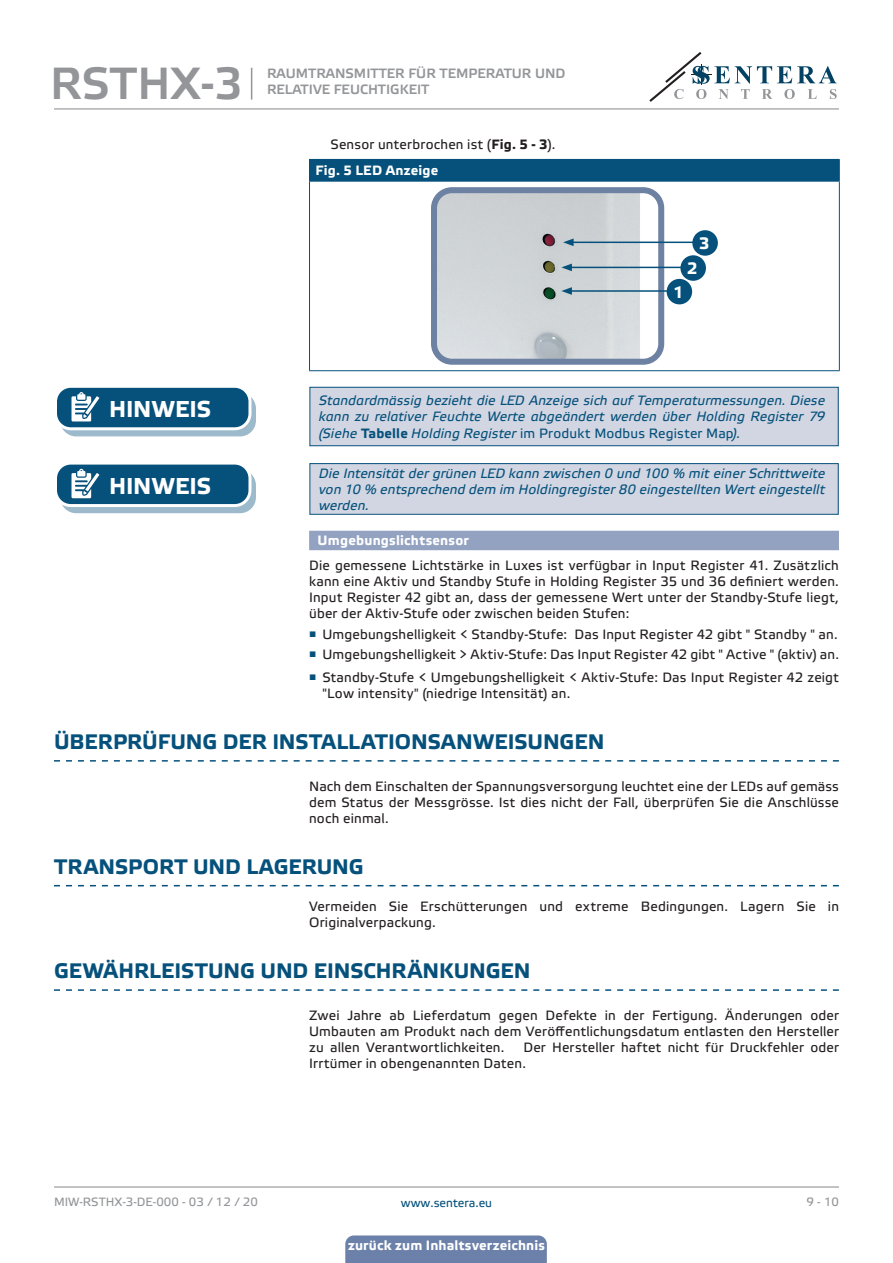
<style>
.page{position:relative;width:893px;height:1263px;background:#fff}
.page>*{position:absolute;margin:0;border:0;box-sizing:border-box;transform-origin:0 0}
.t1{font:45px "Etelka Medium Pro";color:#939598}
.t2{font:700 22.95px "Etelka Text Pro";color:#fff}
.t3{font:700 21px "Etelka Text Pro";color:#06517c}
.TABLE_TEXT_WHITE{font:700 16.5px "Etelka Text Pro";color:#fff}
.body{font:13.5px/16.2px "Etelka Text Pro";letter-spacing:.015em;color:#231f20;text-align:justify}
.attention{font:italic 13.5px/16.2px "Etelka Text Pro";letter-spacing:.01em;color:#06517c;text-align:justify}
.t4{font:13.5px/16.2px "Etelka Medium Pro";color:#939598}
.Number-roman{font:700 13.5px "Etelka Text Pro";letter-spacing:.015em;color:#fff}
.table_text{font:700 13.5px "Etelka Text Pro";letter-spacing:.02em;color:#fff}
.t5{font:12px "Etelka Text Pro";color:#939598}
.t6{font:12px "Etelka Text Pro";color:#06517c}
.s1{font-weight:700}
.s2{font-weight:700;font-style:normal}
.s3{font-style:normal}
</style>
<div class="page">
<hr style="left:54px;top:108px;width:785px;height:1px;background:#939598">
<hr style="left:54px;top:1186px;width:785px;height:1px;background:#939598">
<svg style="left:649px;top:52px;width:188px;height:50px"></svg>
<div style="left:345px;top:1235px;width:202px;height:28px;background:#6c81aa"></div>
<div style="left:309px;top:531px;width:530px;height:19px;background:#94a2c2"></div>
<svg style="left:54px;top:760px;width:785px;height:2px"></svg>
<div style="left:309px;top:159px;width:530px;height:22px;background:#06517c"></div>
<hr style="left:309px;top:159px;width:531px;height:1px;background:#06517c">
<svg style="left:839px;top:160px;width:1px;height:21px"></svg>
<hr style="left:309px;top:181px;width:531px;height:1px;background:#06517c">
<hr style="left:309px;top:182px;width:1px;height:188px;background:#06517c">
<hr style="left:839px;top:182px;width:1px;height:188px;background:#06517c">
<hr style="left:309px;top:370px;width:531px;height:1px;background:#06517c">
<img style="left:438px;top:194px;width:219px;height:164px">
<div style="left:431px;top:187px;width:233px;height:178px;border:6px solid #6d81a2;border-radius:18px"></div>
<hr style="left:571px;top:242px;width:130px;height:1px;background:#06517c">
<svg style="left:563px;top:238px;width:11px;height:8px"></svg>
<hr style="left:570px;top:267px;width:118px;height:1px;background:#06517c">
<svg style="left:561px;top:264px;width:11px;height:7px"></svg>
<hr style="left:570px;top:290px;width:118px;height:2px;background:#06517c">
<svg style="left:561px;top:287px;width:11px;height:8px"></svg>
<div style="left:692px;top:230px;width:26px;height:26px;background:#06517c;border-radius:50%"></div>
<div style="left:680px;top:255px;width:26px;height:26px;background:#06517c;border-radius:50%"></div>
<div style="left:667px;top:279px;width:25px;height:25px;background:#06517c;border-radius:50%"></div>
<div style="left:310px;top:387px;width:528px;height:59px;background:#d2d6e2"></div>
<div style="left:309px;top:387px;width:530px;height:59px;border:1px solid #06517c"></div>
<svg style="left:61px;top:393px;width:194px;height:43px"></svg>
<div style="left:60px;top:393px;width:196px;height:43px;border:1px solid #06517c;border-radius:15px"></div>
<div style="left:56px;top:386px;width:194px;height:43px;background:#06517c;border-radius:15px"></div>
<div style="left:54px;top:385px;width:197px;height:45px;border:3px solid #fff;border-radius:15px"></div>
<svg style="left:71px;top:392px;width:34px;height:38px"></svg>
<div style="left:61px;top:470px;width:194px;height:43px;background:#9cbacb;border-radius:15px"></div>
<div style="left:60px;top:469px;width:196px;height:44px;border:1px solid #06517c;border-radius:15px"></div>
<div style="left:56px;top:463px;width:194px;height:42px;background:#06517c;border-radius:15px"></div>
<div style="left:54px;top:462px;width:197px;height:45px;border:3px solid #fff;border-radius:15px"></div>
<svg style="left:71px;top:469px;width:34px;height:37px"></svg>
<div style="left:310px;top:464px;width:528px;height:50px;background:#d2d6e2"></div>
<div style="left:309px;top:463px;width:530px;height:52px;border:1px solid #06517c"></div>
<svg style="left:54px;top:885px;width:785px;height:1px"></svg>
<svg style="left:54px;top:989px;width:785px;height:2px"></svg>
<hr style="left:251px;top:68px;width:1px;height:32px;background:#939598">
<h1 class="t1" style="left:50px;top:59px;width:194px">RSTHX-3</h1>
<p class="t4" style="left:267px;top:66px;width:300px">RAUMTRANSMITTER FÜR TEMPERATUR UND<br>RELATIVE FEUCHTIGKEIT</p>
<p class="t2" style="left:109px;top:396px;width:104px">HINWEIS</p>
<p class="body" style="left:330px;top:137px;width:227px">Sensor unterbrochen ist (<span class="s1">Fig. 5 - 3</span>).</p>
<p class="table_text" style="left:315px;top:163px;width:124px">Fig. 5 LED Anzeige</p>
<p class="TABLE_TEXT_WHITE" style="left:699px;top:234px;width:12px">3</p>
<p class="TABLE_TEXT_WHITE" style="left:687px;top:259px;width:12px">2</p>
<p class="TABLE_TEXT_WHITE" style="left:673px;top:283px;width:12px">1</p>
<p class="attention" style="left:319px;top:393px;width:508px">Standardmässig bezieht die LED Anzeige sich auf Temperaturmessungen. Diese kann zu relativer Feuchte Werte abgeändert werden über Holding Register 79 (Siehe <span class="s2">Tabelle</span> Holding Register <span class="s3">im Produkt Modbus Register Map</span>).</p>
<p class="t2" style="left:109px;top:473px;width:104px">HINWEIS</p>
<p class="attention" style="left:319px;top:466px;width:508px">Die Intensität der grünen LED kann zwischen 0 und 100 % mit einer Schrittweite von 10 % entsprechend dem im Holdingregister 80 eingestellten Wert eingestellt werden.</p>
<p class="Number-roman" style="left:318px;top:533px;width:153px">Umgebungslichtsensor</p>
<p class="body" style="left:309px;top:558px;width:531px">Die gemessene Lichtstärke in Luxes ist verfügbar in Input Register 41. Zusätzlich kann eine Aktiv und Standby Stufe in Holding Register 35 und 36 definiert werden.<br>Input Register 42 gibt an, dass der gemessene Wert unter der Standby-Stufe liegt, über der Aktiv-Stufe oder zwischen beiden Stufen:</p>
<p class="body" style="left:309px;top:627px;width:530px"><sup>■</sup> Umgebungshelligkeit &lt; Standby-Stufe: Das Input Register 42 gibt " Standby " an.</p>
<p class="body" style="left:309px;top:647px;width:531px"><sup>■</sup> Umgebungshelligkeit &gt; Aktiv-Stufe: Das Input Register 42 gibt " Active " (aktiv) an.</p>
<p class="body" style="left:322px;top:670px;width:518px;text-indent:-13px"><sup>■</sup> Standby-Stufe &lt; Umgebungshelligkeit &lt; Aktiv-Stufe: Das Input Register 42 zeigt "Low intensity" (niedrige Intensität) an.</p>
<p class="t3" style="left:54px;top:730px;width:552px">ÜBERPRÜFUNG DER INSTALLATIONSANWEISUNGEN</p>
<p class="body" style="left:309px;top:779px;width:531px">Nach dem Einschalten der Spannungsversorgung leuchtet eine der LEDs auf gemäss dem Status der Messgrösse. Ist dies nicht der Fall, überprüfen Sie die Anschlüsse noch einmal.</p>
<p class="t3" style="left:54px;top:855px;width:311px">TRANSPORT UND LAGERUNG</p>
<p class="body" style="left:309px;top:899px;width:531px">Vermeiden Sie Erschütterungen und extreme Bedingungen. Lagern Sie in<br>Originalverpackung.</p>
<p class="t3" style="left:54px;top:959px;width:478px">GEWÄHRLEISTUNG UND EINSCHRÄNKUNGEN</p>
<p class="body" style="left:309px;top:1008px;width:531px">Zwei Jahre ab Lieferdatum gegen Defekte in der Fertigung. Änderungen oder Umbauten am Produkt nach dem Veröffentlichungsdatum entlasten den Hersteller zu allen Verantwortlichkeiten.</p>
<p class="body" style="left:309px;top:1040px;width:531px;text-indent:214px">Der Hersteller haftet nicht für Druckfehler oder<br>Irrtümer in obengenannten Daten.</p>
<p class="t5" style="left:54px;top:1195px;width:205px">MIW-RSTHX-3-DE-000 - 03 / 12 / 20</p>
<p class="t6" style="left:401px;top:1196px;width:93px">www.sentera.eu</p>
<p class="t5" style="left:806px;top:1195px;width:34px">9 - 10</p>
<p class="Number-roman" style="left:348px;top:1238px;width:198px">zurück zum Inhaltsverzeichnis</p>
</div>
